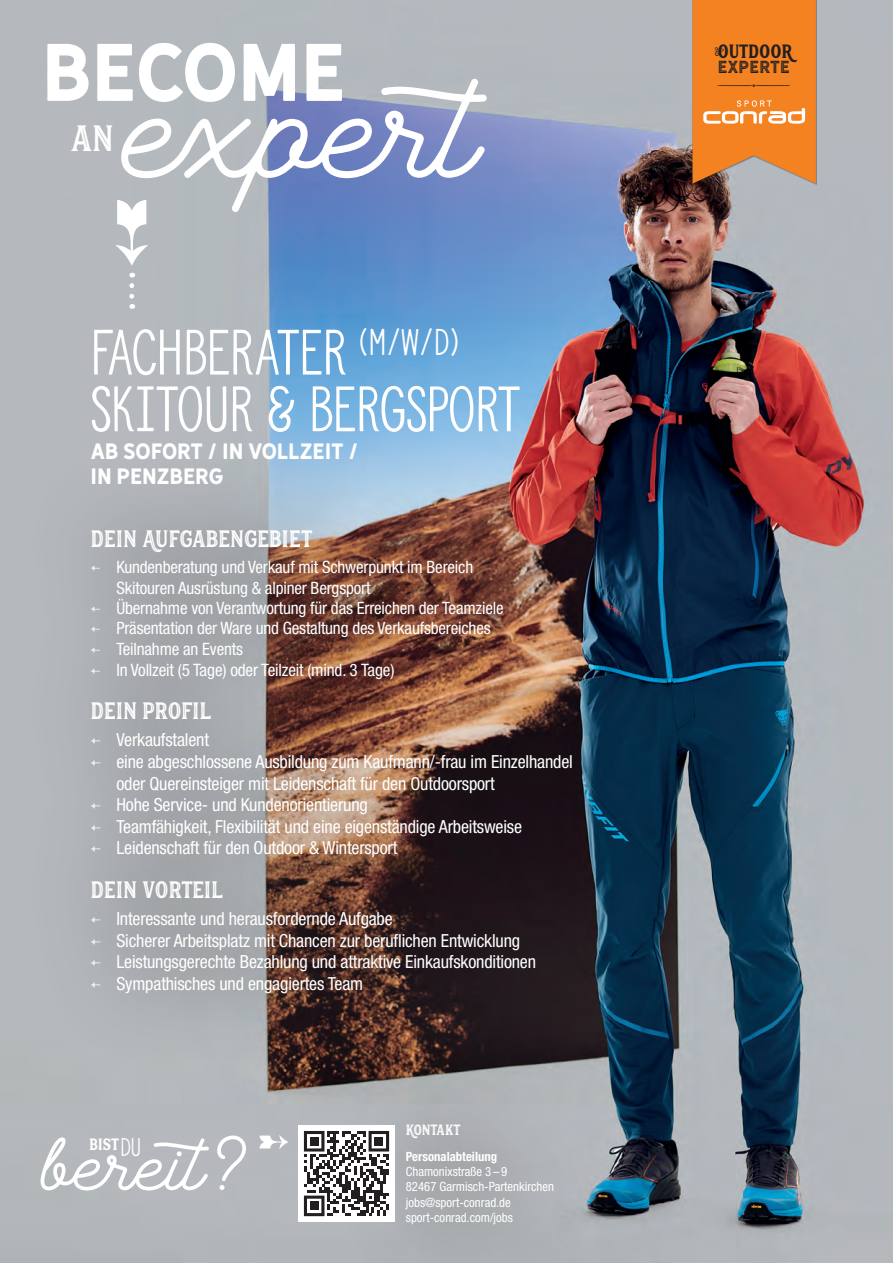
<style>
.page{position:relative;width:893px;height:1263px;background:#fff}
.page>*{position:absolute;margin:0;border:0;box-sizing:border-box;transform-origin:0 0}
.t1{font:141.3px "Hanley Monoline";color:#fff}
.t2{font:76.05px "Hanley Sans";color:#fff}
.t3{font:74.1px "Hanley Monoline";color:#fff}
.t4{font:59.85px "Hanley Slim Sans";color:#fff}
.t5{font:34.2px "Hanley Block Display Inline";color:#fff}
.t6{font:23.85px "Hanley Slim Sans";color:#fff}
.t7{font:22.2px "Hanley Block Display Inline";letter-spacing:-.005em;color:#fff}
.t8{font:20.7px/24.9px "Hanley Sans";color:#fff}
.t9{font:condensed 18px/21.6px "Helvetica Neue LT Pro";letter-spacing:-.01em;color:#fff}
.t10{font:18px "Hanley Block Display";color:#231f20}
.t11{font:condensed 17.1px "Helvetica Neue LT Pro";letter-spacing:-.01em;color:#fff}
.t12{font:16.35px "Hanley Sans Inline";letter-spacing:.005em;color:#231f20}
.t13{font:15.3px "Hanley Block Display";color:#fff}
.t14{font:13.8px "Hanley Block Display Inline";letter-spacing:-.025em;color:#fff}
.t15{font:condensed 12.75px/15.3px "Helvetica Neue LT Pro";color:#fff}
.t16{font:700 condensed 12.75px "Helvetica Neue LT Pro";color:#fff}
.s1{font-family:"Hanley EXTRAS2";font-stretch:normal}
</style>
<div class="page">
<img style="left:0;top:0;width:893px;height:1263px">
<svg style="left:692px;top:0;width:124px;height:184px;background:#ed8832"></svg>
<svg style="left:115px;top:200px;width:33px;height:66px"></svg>
<svg style="left:129px;top:286px;width:5px;height:23px"></svg>
<div style="left:21px;top:452px;width:615px;height:615px;background:#231f20;opacity:.75"></div>
<div style="left:332px;top:1049px;width:280px;height:214px;background:#231f20;opacity:.75"></div>
<svg style="left:259px;top:1135px;width:30px;height:14px"></svg>
<div style="left:298px;top:1125px;width:97px;height:97px;background:#fff"></div>
<svg style="left:304px;top:1131px;width:85px;height:85px"></svg>
<div style="left:310px;top:1137px;width:9px;height:9px;background:#231f20"></div>
<div style="left:374px;top:1137px;width:9px;height:9px;background:#231f20"></div>
<div style="left:310px;top:1201px;width:9px;height:9px;background:#231f20"></div>
<h2 class="t2" style="left:42px;top:25px;width:305px">BECOME</h2>
<h1 class="t1" style="left:123px;top:45px;width:357px">expert</h1>
<h3 class="t5" style="left:71px;top:117px;width:45px">AN</h3>
<h3 class="t4" style="left:91px;top:304px;width:370px">FACHBERATER <sup>(M/W/D)</sup></h3>
<h3 class="t4" style="left:91px;top:361px;width:432px">SKITOUR &amp; BERGSPORT</h3>
<p class="t8" style="left:91px;top:438px;width:269px">AB SOFORT / IN VOLLZEIT /<br>IN PENZBERG</p>
<p class="t7" style="left:91px;top:525px;width:224px">DEIN AUFGABENGEBIET</p>
<p class="t11" style="left:91px;top:557px;width:384px"><span class="s1">s</span> Kundenberatung und Verkauf mit Schwerpunkt im Bereich</p>
<p class="t11" style="left:116px;top:577px;width:256px">Skitouren Ausrüstung &amp; alpiner Bergsport</p>
<p class="t11" style="left:91px;top:598px;width:414px"><span class="s1">s</span> Übernahme von Verantwortung für das Erreichen der Teamziele</p>
<p class="t11" style="left:91px;top:618px;width:402px"><span class="s1">s</span> Präsentation der Ware und Gestaltung des Verkaufsbereiches</p>
<p class="t11" style="left:91px;top:639px;width:154px"><span class="s1">s</span> Teilnahme an Events</p>
<p class="t11" style="left:91px;top:659px;width:305px"><span class="s1">s</span> In Vollzeit (5 Tage) oder Teilzeit (mind. 3 Tage)</p>
<p class="t7" style="left:91px;top:697px;width:122px">DEIN PROFIL</p>
<p class="t9" style="left:91px;top:729px;width:120px"><span class="s1">s</span> Verkaufstalent</p>
<p class="t9" style="left:91px;top:750px;width:484px"><span class="s1">s</span> eine abgeschlossene Ausbildung zum Kaufmann/-frau im Einzelhandel</p>
<p class="t9" style="left:116px;top:772px;width:380px">oder Quereinsteiger mit Leidenschaft für den Outdoorsport</p>
<p class="t9" style="left:91px;top:794px;width:279px"><span class="s1">s</span> Hohe Service- und Kundenorientierung</p>
<p class="t9" style="left:91px;top:815px;width:433px"><span class="s1">s</span> Teamfähigkeit, Flexibilität und eine eigenständige Arbeitsweise</p>
<p class="t9" style="left:91px;top:837px;width:308px"><span class="s1">s</span> Leidenschaft für den Outdoor &amp; Wintersport</p>
<p class="t7" style="left:91px;top:875px;width:134px">DEIN VORTEIL</p>
<p class="t9" style="left:91px;top:908px;width:447px"><span class="s1">s</span> Interessante und herausfordernde Aufgabe<br><span class="s1">s</span> Sicherer Arbeitsplatz mit Chancen zur beruflichen Entwicklung<br><span class="s1">s</span> Leistungsgerechte Bezahlung und attraktive Einkaufskonditionen <span class="s1">s</span> Sympathisches und engagiertes Team</p>
<h3 class="t3" style="left:42px;top:1121px;width:210px">bereit?</h3>
<h3 class="t6" style="left:121px;top:1128px;width:22px">DU</h3>
<p class="t13" style="left:89px;top:1135px;width:32px">bist</p>
<p class="t14" style="left:406px;top:1121px;width:56px">KONTAKT</p>
<p class="t16" style="left:406px;top:1149px;width:93px">Personalabteilung</p>
<p class="t15" style="left:406px;top:1164px;width:150px">Chamonixstraße 3–9<br>82467 Garmisch-Partenkirchen jobs@sport-conrad.de sport-conrad.com/jobs</p>
<p class="t10" style="left:714px;top:41px;width:80px">OutdooR</p>
<p class="t12" style="left:718px;top:57px;width:73px">EXPERTE</p>
</div>
